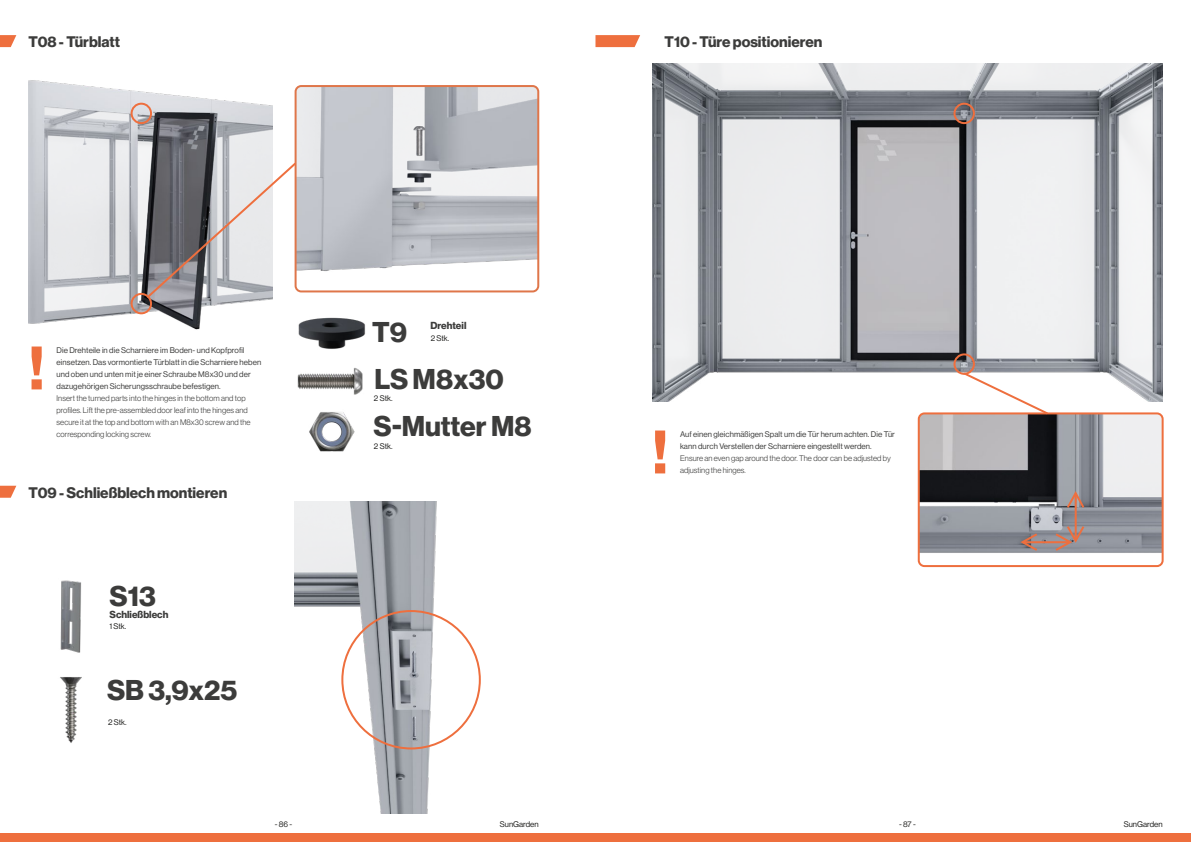
<style>
.page{position:relative;width:1191px;height:842px;background:#fff}
.page>*{position:absolute;margin:0;border:0;box-sizing:border-box;transform-origin:0 0}
.t1{font:700 60px "Neue Haas Display";color:#ee6f3e}
.t2{font:700 28px "Neue Haas Display";color:#3c3c3b}
.t3{font:700 15px "Neue Haas Display";color:#3c3c3b}
.t4{font:700 10px "Neue Haas Display";color:#3c3c3b}
.t5{font:8px/12px "Neue Haas Display";letter-spacing:.01em;color:#3c3c3b}
.t6{font:300 8px/12px "Neue Haas Display";letter-spacing:.01em;color:#3c3c3b}
.t7{font:8px "Neue Haas Display";color:#1d1d1b}
</style>
<div class="page">
<div style="left:0;top:834px;width:1191px;height:8px;background:#ee6f3e"></div>
<img style="left:294px;top:502px;width:187px;height:312px">
<svg style="left:0;top:35px;width:16px;height:12px"></svg>
<svg style="left:0;top:486px;width:16px;height:12px"></svg>
<img style="left:28px;top:80px;width:244px;height:250px">
<img style="left:297px;top:88px;width:241px;height:203px">
<div style="left:294px;top:85px;width:245px;height:207px;border:2px solid #df764a;border-radius:6px"></div>
<div style="left:131px;top:293px;width:21px;height:21px;border:2px solid #ee6f3e;border-radius:50%"></div>
<div style="left:131px;top:103px;width:21px;height:21px;border:2px solid #ee6f3e;border-radius:50%"></div>
<svg style="left:146px;top:161px;width:152px;height:138px"></svg>
<svg style="left:595px;top:35px;width:45px;height:12px"></svg>
<img style="left:652px;top:63px;width:510px;height:339px">
<img style="left:920px;top:415px;width:242px;height:151px">
<div style="left:917px;top:412px;width:246px;height:155px;border:2px solid #ee6f3e;border-radius:6px"></div>
<div style="left:953px;top:353px;width:22px;height:22px;border:2px solid #ee6f3e;border-radius:50%"></div>
<div style="left:953px;top:103px;width:22px;height:21px;border:2px solid #ee6f3e;border-radius:50%"></div>
<svg style="left:961px;top:371px;width:89px;height:45px"></svg>
<hr style="left:1023px;top:541px;width:45px;height:2px;background:#ee6f3e">
<svg style="left:1018px;top:532px;width:21px;height:21px"></svg>
<hr style="left:1074px;top:495px;width:2px;height:45px;background:#ee6f3e">
<svg style="left:1065px;top:489px;width:21px;height:21px"></svg>
<svg style="left:1053px;top:524px;width:33px;height:29px"></svg>
<img style="left:298px;top:317px;width:68px;height:32px">
<img style="left:297px;top:368px;width:66px;height:19px">
<img style="left:298px;top:387px;width:65px;height:65px">
<img style="left:60px;top:580px;width:22px;height:73px">
<img style="left:60px;top:677px;width:22px;height:66px">
<h3 class="t3" style="left:28px;top:33px;width:93px">T08 - Türblatt</h3>
<h3 class="t3" style="left:664px;top:33px;width:159px">T10 - Türe positionieren</h3>
<h1 class="t1" style="left:29px;top:333px;width:17px">!</h1>
<p class="t5" style="left:57px;top:345px;width:206px">Die Drehteile in die Scharniere im Boden- und Kopfprofil einsetzen. Das vormontierte Türblatt in die Scharniere heben und oben und unten mit je einer Schraube M8x30 und der dazugehörigen Sicherungsschraube befestigen.</p>
<p class="t6" style="left:57px;top:393px;width:196px">Insert the turned parts into the hinges in the bottom and top profiles. Lift the pre-assembled door leaf into the hinges and secure it at the top and bottom with an M8x30 screw and the corresponding locking screw.</p>
<h3 class="t3" style="left:28px;top:484px;width:200px">T09 - Schließblech montieren</h3>
<h2 class="t2" style="left:109px;top:579px;width:48px">S13</h2>
<p class="t4" style="left:109px;top:608px;width:60px">Schließblech</p>
<p class="t7" style="left:109px;top:622px;width:18px">1 Stk.</p>
<h2 class="t2" style="left:107px;top:674px;width:132px">SB 3,9x25</h2>
<p class="t7" style="left:108px;top:718px;width:20px">2 Stk.</p>
<h2 class="t2" style="left:372px;top:316px;width:36px">T9</h2>
<p class="t4" style="left:430px;top:320px;width:37px">Drehteil</p>
<h2 class="t2" style="left:374px;top:363px;width:131px">LS M8x30</h2>
<p class="t7" style="left:431px;top:334px;width:20px">2 Stk.</p>
<p class="t7" style="left:374px;top:394px;width:20px">2 Stk.</p>
<h2 class="t2" style="left:373px;top:410px;width:159px">S-Mutter M8</h2>
<p class="t7" style="left:374px;top:442px;width:20px">2 Stk.</p>
<h1 class="t1" style="left:652px;top:417px;width:17px">!</h1>
<p class="t5" style="left:680px;top:429px;width:216px">Auf einen gleichmäßigen Spalt um die Tür herum achten. Die Tür kann durch Verstellen der Scharniere eingestellt werden.</p>
<p class="t6" style="left:680px;top:453px;width:212px">Ensure an even gap around the door. The door can be adjusted by adjusting the hinges.</p>
<p class="t7" style="left:275px;top:819px;width:19px">- 86 -</p>
<p class="t7" style="left:500px;top:820px;width:40px">SunGarden</p>
<p class="t7" style="left:899px;top:819px;width:18px">- 87 -</p>
<p class="t7" style="left:1123px;top:820px;width:40px">SunGarden</p>
</div>
